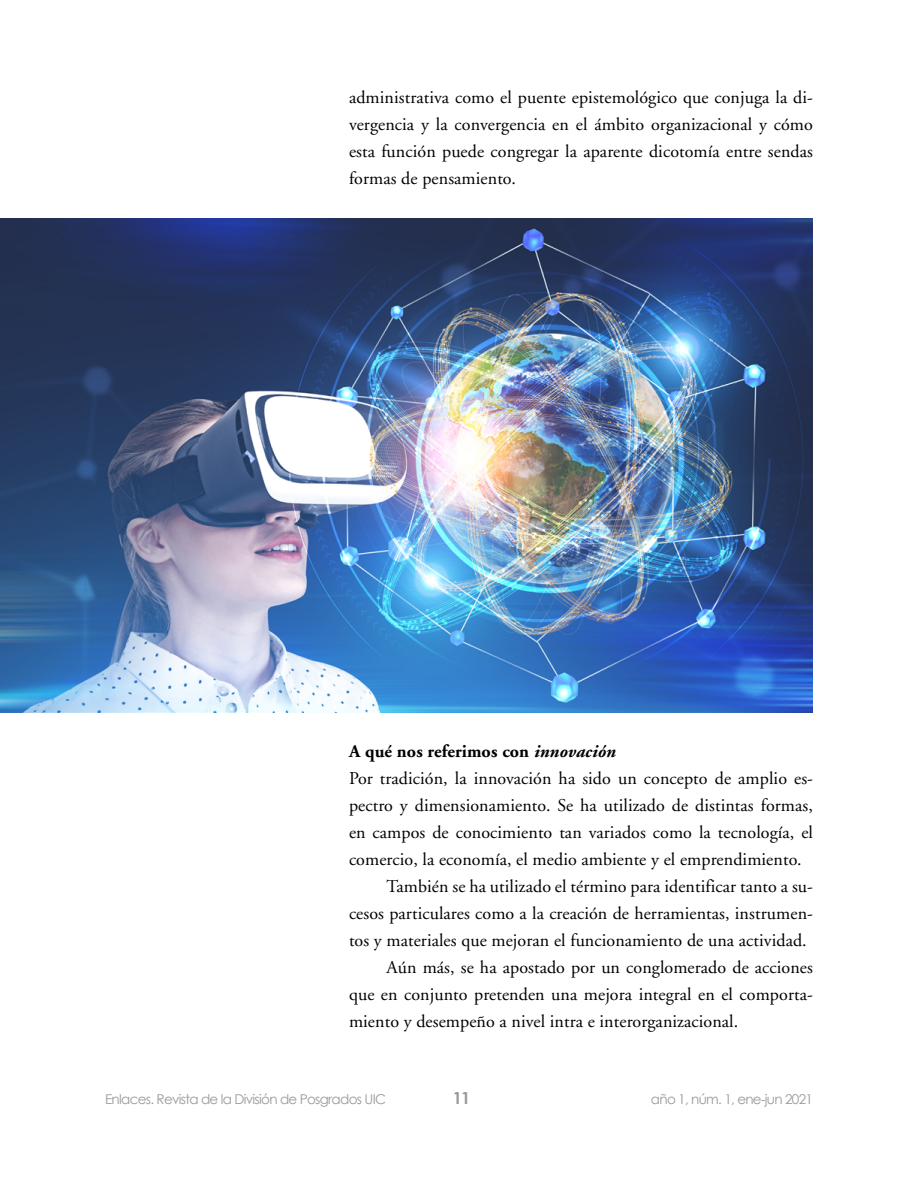
<style>
.page{position:relative;width:918px;height:1188px;background:#fff}
.page>*{position:absolute;margin:0;border:0;box-sizing:border-box;transform-origin:0 0}
.t1{font:18px/27px "Adobe Garamond";letter-spacing:.005em;color:#000;text-align:justify}
.t2{font:700 18px "Adobe Garamond";letter-spacing:.005em;color:#000}
.t3{font:700 16.5px "Century Gothic";color:#999}
.t4{font:13.5px "Century Gothic";letter-spacing:-.05em;color:#999}
.s1{font-style:italic}
</style>
<div class="page">
<img style="left:1px;top:219px;width:812px;height:493px">
<p class="t1" style="left:349px;top:84px;width:466px">administrativa como el puente epistemológico que conjuga la di&shy;vergencia y la convergencia en el ámbito organizacional y cómo esta función puede congregar la aparente dicotomía entre sendas formas de pensamiento.</p>
<p class="t2" style="left:349px;top:742px;width:269px">A qué nos referimos con <span class="s1">innovación</span></p>
<p class="t1" style="left:349px;top:765px;width:466px">Por tradición, la innovación ha sido un concepto de amplio es-</p>
<p class="t1" style="left:349px;top:792px;width:465px">pectro y dimensionamiento. Se ha utilizado de distintas formas,</p>
<p class="t1" style="left:349px;top:819px;width:466px">en campos de conocimiento tan variados como la tecnología, el</p>
<p class="t1" style="left:349px;top:846px;width:454px">comercio, la economía, el medio ambiente y el emprendimiento.</p>
<p class="t1" style="left:386px;top:873px;width:428px">También se ha utilizado el término para identificar tanto a su-</p>
<p class="t1" style="left:349px;top:900px;width:465px">cesos particulares como a la creación de herramientas, instrumen-</p>
<p class="t1" style="left:349px;top:927px;width:459px">tos y materiales que mejoran el funcionamiento de una actividad.</p>
<p class="t1" style="left:386px;top:954px;width:428px">Aún más, se ha apostado por un conglomerado de acciones</p>
<p class="t1" style="left:349px;top:981px;width:465px">que en conjunto pretenden una mejora integral en el comporta-</p>
<p class="t1" style="left:349px;top:1008px;width:391px">miento y desempeño a nivel intra e interorganizacional.</p>
<p class="t4" style="left:105px;top:1091px;width:283px">Enlaces. Revista de la División de Posgrados UIC</p>
<p class="t3" style="left:453px;top:1087px;width:19px">11</p>
<p class="t4" style="left:651px;top:1091px;width:164px">año 1, núm. 1, ene-jun 2021</p>
</div>
